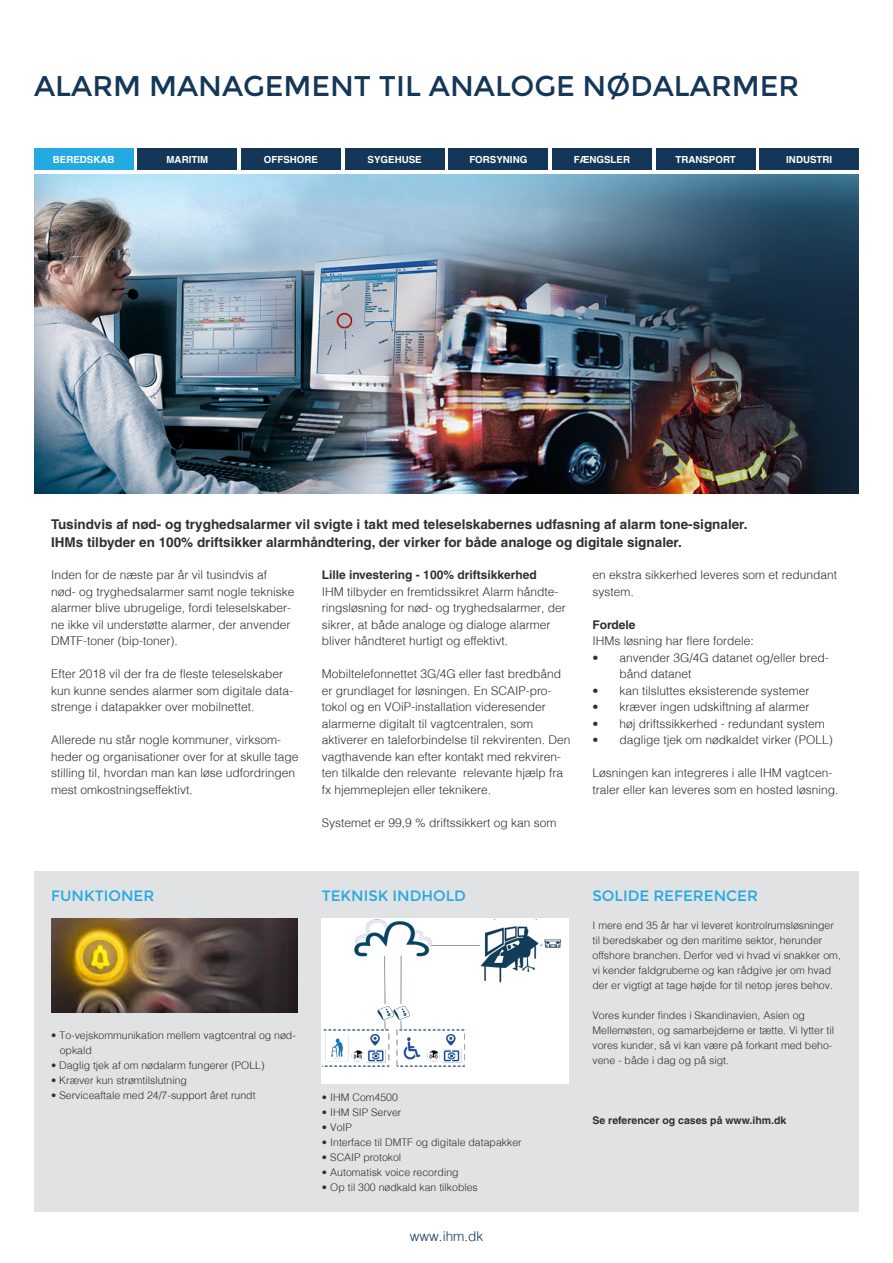
<style>
.page{position:relative;width:893px;height:1263px;background:#fff}
.page>*{position:absolute;margin:0;border:0;box-sizing:border-box;transform-origin:0 0}
.t1{font:28.5px "Montserrat";color:#143658}
.t2{font:15px "Montserrat";color:#24aae1}
.t3{font:700 13.5px "Helvetica";color:#312f30}
.t4{font:300 13.5px "Helv";color:#143658}
.t5{font:300 12px/16.5px "Helv";color:#312f30}
.t6{font:700 12px "Helvetica";color:#312f30}
.t7{font:300 10.5px/15px "Helv";color:#312f30}
.t8{font:700 10.5px "Helvetica";color:#312f30}
.t9{font:700 9.75px "Helvetica";color:#fff}
</style>
<div class="page">
<div style="left:34px;top:872px;width:825px;height:340px;background:#e1e2e4"></div>
<img style="left:51px;top:918px;width:247px;height:94px">
<img style="left:34px;top:174px;width:825px;height:319px">
<div style="left:34px;top:149px;width:99px;height:21px;background:#24aae1"></div>
<div style="left:138px;top:149px;width:99px;height:21px;background:#143658"></div>
<div style="left:241px;top:149px;width:100px;height:21px;background:#143658"></div>
<div style="left:345px;top:149px;width:99px;height:21px;background:#143658"></div>
<div style="left:449px;top:149px;width:99px;height:21px;background:#143658"></div>
<div style="left:552px;top:149px;width:100px;height:21px;background:#143658"></div>
<div style="left:656px;top:149px;width:99px;height:21px;background:#143658"></div>
<div style="left:760px;top:149px;width:99px;height:21px;background:#143658"></div>
<div style="left:321px;top:918px;width:247px;height:166px;background:#fff"></div>
<img style="left:322px;top:919px;width:240px;height:148px">
<p class="t1" style="left:34px;top:69px;width:767px">ALARM MANAGEMENT TIL ANALOGE NØDALARMER</p>
<p class="t9" style="left:53px;top:154px;width:63px">BEREDSKAB</p>
<p class="t9" style="left:167px;top:154px;width:43px">MARITIM</p>
<p class="t9" style="left:264px;top:154px;width:56px">OFFSHORE</p>
<p class="t9" style="left:368px;top:154px;width:56px">SYGEHUSE</p>
<p class="t9" style="left:469px;top:154px;width:59px">FORSYNING</p>
<p class="t9" style="left:574px;top:154px;width:58px">FÆNGSLER</p>
<p class="t9" style="left:675px;top:154px;width:62px">TRANSPORT</p>
<p class="t9" style="left:786px;top:154px;width:48px">INDUSTRI</p>
<p class="t3" style="left:51px;top:515px;width:698px">Tusindvis af nød- og tryghedsalarmer vil svigte i takt med teleselskabernes udfasning af alarm tone-signaler.</p>
<p class="t3" style="left:51px;top:533px;width:632px">IHMs tilbyder en 100% driftsikker alarmhåndtering, der virker for både analoge og digitale signaler.</p>
<p class="t5" style="left:51px;top:567px;width:245px">Inden for de næste par år vil tusindvis af nød- og tryghedsalarmer samt nogle tekniske alarmer blive ubrugelige, fordi teleselskaber&shy;ne ikke vil understøtte alarmer, der anvender DMTF-toner (bip-toner).</p>
<p class="t5" style="left:51px;top:666px;width:244px">Efter 2018 vil der fra de fleste teleselskaber kun kunne sendes alarmer som digitale data&shy;strenge i datapakker over mobilnettet.</p>
<p class="t5" style="left:51px;top:732px;width:232px">Allerede nu står nogle kommuner, virksom-</p>
<p class="t5" style="left:51px;top:748px;width:249px">heder og organisationer over for at skulle tage stilling til, hvordan man kan løse udfordringen mest omkostningseffektivt.</p>
<p class="t6" style="left:322px;top:568px;width:216px">Lille investering - 100% driftsikkerhed</p>
<p class="t5" style="left:322px;top:583px;width:246px">IHM tilbyder en fremtidssikret Alarm håndte&shy;ringsløsning for nød- og tryghedsalarmer, der sikrer, at både analoge og dialoge alarmer bliver håndteret hurtigt og effektivt.</p>
<p class="t5" style="left:322px;top:666px;width:250px">Mobiltelefonnettet 3G/4G eller fast bredbånd er grundlaget for løsningen. En SCAIP-pro&shy;tokol og en VOiP-installation videresender alarmerne digitalt til vagtcentralen, som aktiverer en taleforbindelse til rekvirenten. Den vagthavende kan efter kontakt med rekviren&shy;ten tilkalde den relevante relevante hjælp fra fx hjemmeplejen eller teknikere.</p>
<p class="t5" style="left:322px;top:814px;width:236px">Systemet er 99,9 % driftssikkert og kan som</p>
<p class="t5" style="left:592px;top:567px;width:246px">en ekstra sikkerhed leveres som et redundant system.</p>
<p class="t6" style="left:592px;top:617px;width:45px">Fordele</p>
<p class="t5" style="left:592px;top:633px;width:163px">IHMs løsning har flere fordele:</p>
<p class="t5" style="left:619px;top:649px;width:211px;text-indent:-27px">• anvender 3G/4G datanet og/eller bred&shy;bånd datanet</p>
<p class="t5" style="left:592px;top:682px;width:219px">• kan tilsluttes eksisterende systemer</p>
<p class="t5" style="left:592px;top:699px;width:219px">• kræver ingen udskiftning af alarmer</p>
<p class="t5" style="left:592px;top:715px;width:234px">• høj driftssikkerhed - redundant system</p>
<p class="t5" style="left:592px;top:732px;width:242px">• daglige tjek om nødkaldet virker (POLL)</p>
<p class="t5" style="left:592px;top:765px;width:248px">Løsningen kan integreres i alle IHM vagtcen&shy;traler eller kan leveres som en hosted løsning.</p>
<p class="t2" style="left:51px;top:887px;width:105px">FUNKTIONER</p>
<p class="t2" style="left:322px;top:887px;width:146px">TEKNISK INDHOLD</p>
<p class="t2" style="left:592px;top:887px;width:167px">SOLIDE REFERENCER</p>
<p class="t7" style="left:60px;top:1028px;width:238px;text-indent:-9px">• To-vejskommunikation mellem vagtcentral og nød&shy;opkald</p>
<p class="t7" style="left:51px;top:1058px;width:215px">• Daglig tjek af om nødalarm fungerer (POLL)</p>
<p class="t7" style="left:51px;top:1073px;width:137px">• Kræver kun strømtilslutning</p>
<p class="t7" style="left:51px;top:1088px;width:206px">• Serviceaftale med 24/7-support året rundt</p>
<p class="t7" style="left:322px;top:1089px;width:78px">• IHM Com4500</p>
<p class="t7" style="left:322px;top:1104px;width:81px">• IHM SIP Server</p>
<p class="t7" style="left:322px;top:1119px;width:32px">• VoIP</p>
<p class="t7" style="left:322px;top:1134px;width:201px">• Interface til DMTF og digitale datapakker</p>
<p class="t7" style="left:322px;top:1149px;width:81px">• SCAIP protokol</p>
<p class="t7" style="left:322px;top:1164px;width:138px">• Automatisk voice recording</p>
<p class="t7" style="left:322px;top:1179px;width:158px">• Op til 300 nødkald kan tilkobles</p>
<p class="t4" style="left:410px;top:1228px;width:75px">www.ihm.dk</p>
<p class="t7" style="left:592px;top:917px;width:250px">I mere end 35 år har vi leveret kontrolrumsløsninger til beredskaber og den maritime sektor, herunder offshore branchen. Derfor ved vi hvad vi snakker om, vi kender faldgruberne og kan rådgive jer om hvad der er vigtigt at tage højde for til netop jeres behov.</p>
<p class="t7" style="left:592px;top:1007px;width:243px">Vores kunder findes i Skandinavien, Asien og Mellemøsten, og samarbejderne er tætte. Vi lytter til vores kunder, så vi kan være på forkant med beho&shy;vene - både i dag og på sigt.</p>
<p class="t8" style="left:592px;top:1114px;width:195px">Se referencer og cases på www.ihm.dk</p>
</div>
